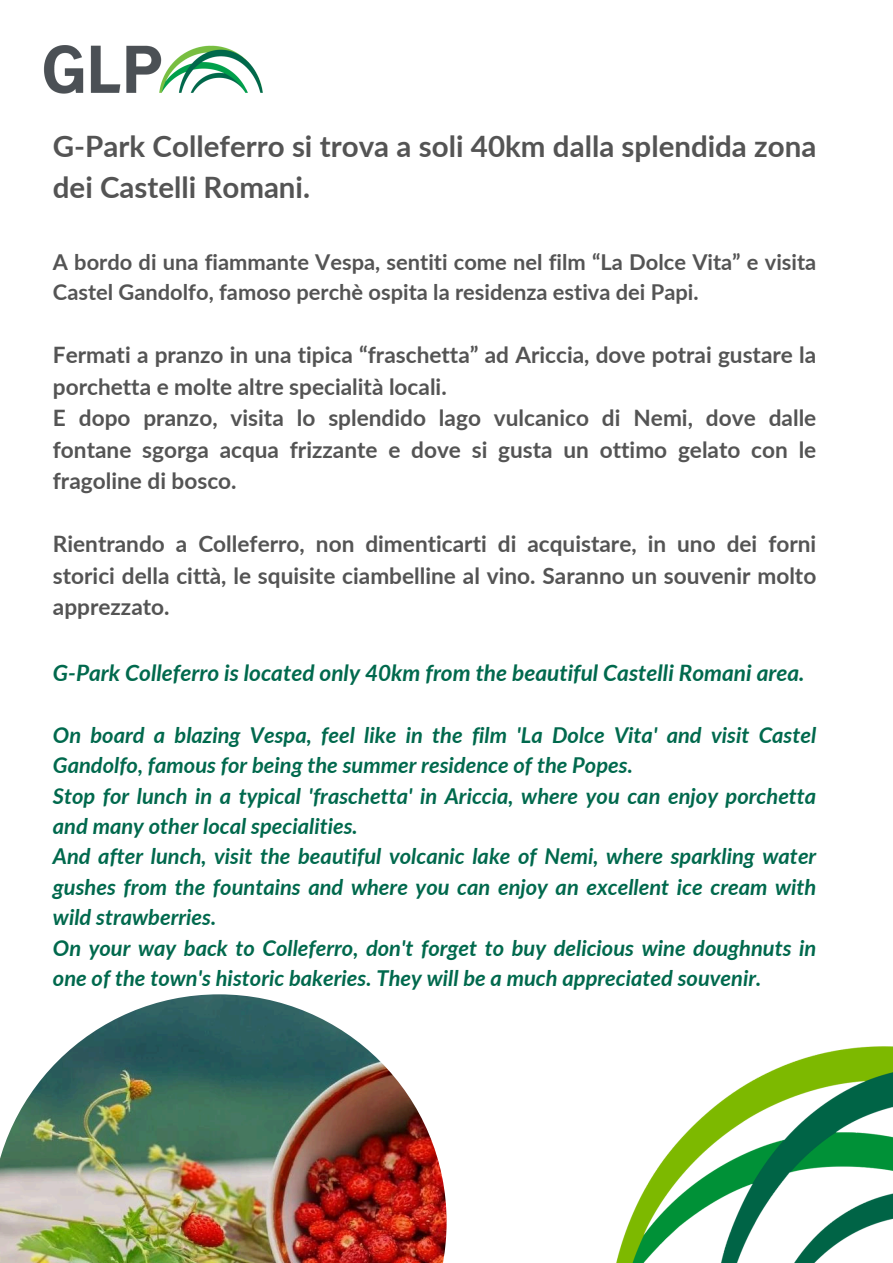
<style>
.page{position:relative;width:893px;height:1263px;background:#fff}
.page>*{position:absolute;margin:0;border:0;box-sizing:border-box;transform-origin:0 0}
.t1{font:700 29.47px/41.1px "Lato";color:#545454}
.t2{font:700 22.58px/31.5px "Lato";color:#545454;text-align:justify}
.t3{font:italic 700 22.58px "Lato";color:#00694d}
.t4{font:italic 700 21.83px/30.4px "Lato";color:#00694d}
.t5{font:700 21.83px/30.4px "Lato";color:#545454}
</style>
<div class="page">
<img style="left:616px;top:1046px;width:277px;height:217px">
<img style="left:44px;top:45px;width:219px;height:49px">
<img style="left:0;top:994px;width:446px;height:269px">
<p class="t1" style="left:53px;top:125px;width:765px">G-Park Colleferro si trova a soli 40km dalla splendida zona dei Castelli Romani.</p>
<h1 class="t5" style="left:53px;top:246px;width:765px">A bordo di una fiammante Vespa, sentiti come nel film “La Dolce Vita” e visita<br>Castel Gandolfo, famoso perchè ospita la residenza estiva dei Papi.</h1>
<p class="t2" style="left:53px;top:339px;width:765px">Fermati a pranzo in una tipica “fraschetta” ad Ariccia, dove potrai gustare la porchetta e molte altre specialità locali.</p>
<p class="t2" style="left:53px;top:402px;width:765px">E dopo pranzo, visita lo splendido lago vulcanico di Nemi, dove dalle fontane sgorga acqua frizzante e dove si gusta un ottimo gelato con le fragoline di bosco.</p>
<p class="t2" style="left:53px;top:528px;width:765px">Rientrando a Colleferro, non dimenticarti di acquistare, in uno dei forni storici della città, le squisite ciambelline al vino. Saranno un souvenir molto apprezzato.</p>
<p class="t3" style="left:53px;top:659px;width:753px">G-Park Colleferro is located only 40km from the beautiful Castelli Romani area.</p>
<p class="t4" style="left:53px;top:719px;width:765px">On board a blazing Vespa, feel like in the film 'La Dolce Vita' and visit Castel<br>Gandolfo, famous for being the summer residence of the Popes.</p>
<p class="t4" style="left:53px;top:780px;width:765px">Stop for lunch in a typical 'fraschetta' in Ariccia, where you can enjoy porchetta and many other local specialities.</p>
<p class="t4" style="left:53px;top:841px;width:765px;text-align:justify">And after lunch, visit the beautiful volcanic lake of Nemi, where sparkling water gushes from the fountains and where you can enjoy an excellent ice cream with wild strawberries.</p>
<p class="t4" style="left:53px;top:932px;width:765px">On your way back to Colleferro, don't forget to buy delicious wine doughnuts in one of the town's historic bakeries. They will be a much appreciated souvenir.</p>
</div>
